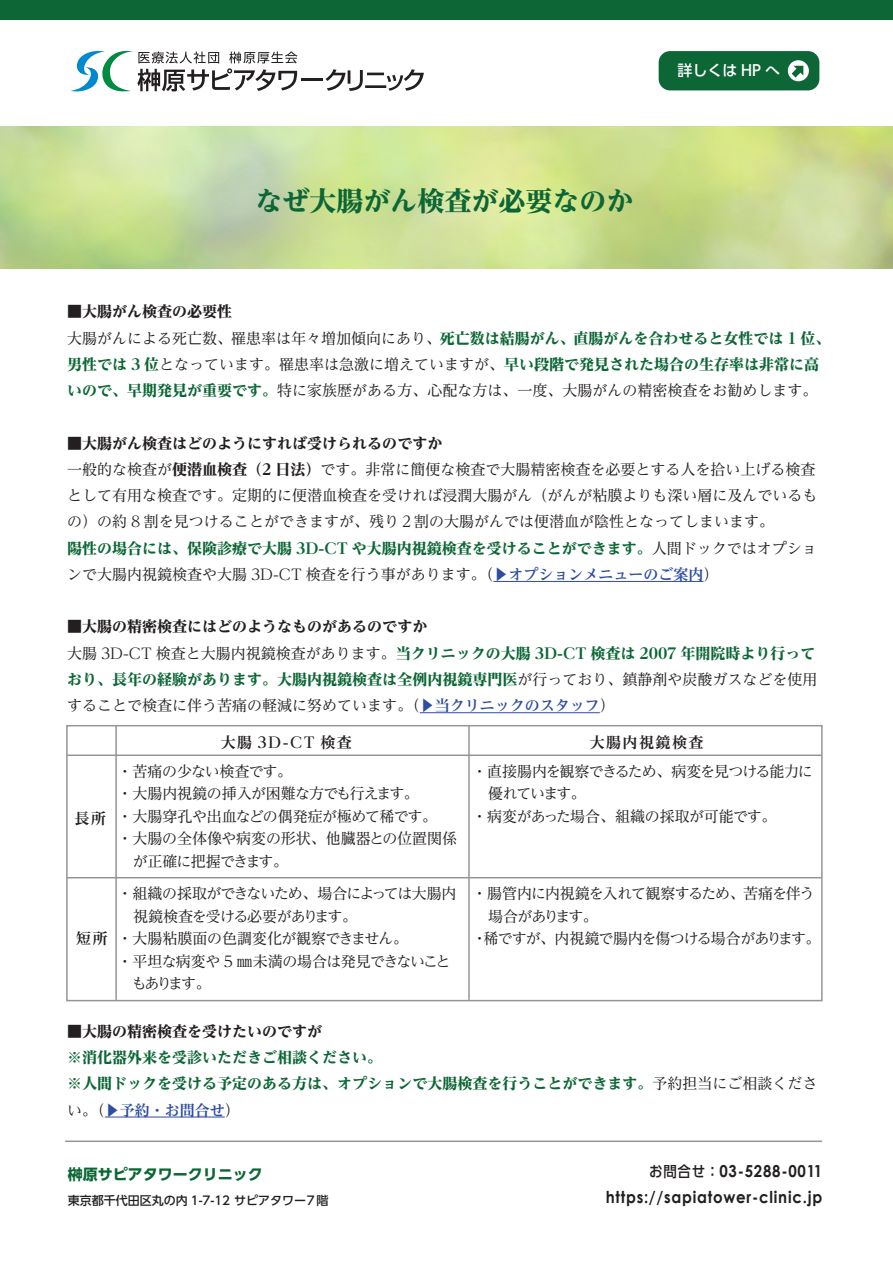
<style>
.page{position:relative;width:893px;height:1263px;background:#fff}
.page>*{position:absolute;margin:0;border:0;box-sizing:border-box;transform-origin:0 0}
.t1{font:800 27px "Reim Pro";color:#0c6635}
.t2{font:700 16.5px "Century Gothic";letter-spacing:.05em;color:#231f20;scale:.91 1}
.t3{font:15px/26.2px "Reim Pro";color:#231f20}
.t4{font:15px/22.5px "Reim Pro";letter-spacing:-.025em;color:#231f20}
.t5{font:800 15px/26.2px "Reim Pro";color:#0c6635}
.t6{font:15px "Reim Pro";letter-spacing:-.065em;color:#231f20}
.t7{font:15px "Reim Pro";letter-spacing:-.07em;color:#231f20}
.t8{font:15px "Reim Pro";letter-spacing:-.045em;color:#231f20}
.t9{font:15px "Reim Pro";letter-spacing:-.03em;color:#231f20}
.t10{font:700 15px "Reim Pro";letter-spacing:.1em;color:#231f20}
.t11{font:800 15px "Reim Pro";color:#231f20}
.t12{font:700 15px "UD Shin Go Pro";color:#0c6635}
.t13{font:15px "Reim Pro";letter-spacing:-.1em;color:#231f20}
.t14{font:500 15px "UD Shin Go Pro";color:#fff}
.t15{font:500 12px "UD Shin Go Pro";color:#231f20}
.s1{font-weight:800}
.s2{font-weight:800;color:#0c6635}
.s3{font-weight:700;color:#2e4da1}
.s4{font-weight:400;color:#231f20}
.s5{font-family:"UD Shin Go Pro";font-weight:500;font-size:14.85px}
</style>
<div class="page">
<div style="left:0;top:0;width:893px;height:20px;background:#0c6635"></div>
<hr style="left:302px;top:78px;width:21px;height:3px;background:#231f20">
<svg style="left:325px;top:69px;width:99px;height:22px"></svg>
<svg style="left:70px;top:50px;width:227px;height:42px"></svg>
<div style="left:659px;top:51px;width:160px;height:39px;background:#0c6635;border-radius:11px"></div>
<svg style="left:788px;top:60px;width:21px;height:21px"></svg>
<svg style="left:792px;top:66px;width:11px;height:12px"></svg>
<hr style="left:65px;top:1140px;width:757px;height:2px;background:#939598">
<div style="left:66px;top:725px;width:757px;height:276px;border:2px solid #939598"></div>
<hr style="left:115px;top:726px;width:2px;height:274px;background:#939598">
<hr style="left:468px;top:726px;width:2px;height:274px;background:#939598">
<hr style="left:67px;top:754px;width:755px;height:2px;background:#939598">
<hr style="left:67px;top:877px;width:755px;height:1px;background:#939598">
<hr style="left:493px;top:581px;width:210px;height:1px;background:#2e4da1">
<hr style="left:420px;top:712px;width:180px;height:1px;background:#2e4da1">
<hr style="left:105px;top:1117px;width:120px;height:1px;background:#2e4da1">
<h1 class="t1" style="left:256px;top:179px;width:379px">なぜ大腸がん検査が必要なのか</h1>
<p class="t14" style="left:677px;top:58px;width:104px">詳しくは HP へ</p>
<p class="t3" style="left:67px;top:298px;width:765px"><span class="s1">■大腸がん検査の必要性<br></span>大腸がんによる死亡数、罹患率は年々増加傾向にあり、<span class="s2">死亡数は結腸がん、直腸がんを合わせると女性では 1 位、男性では 3 位</span>となっています。罹患率は急激に増えていますが、<span class="s2">早い段階で発見された場合の生存率は非常に高いので、早期発見が重要です。</span>特に家族歴がある方、心配な方は、一度、大腸がんの精密検査をお勧めします。</p>
<p class="t3" style="left:67px;top:430px;width:752px"><span class="s1">■大腸がん検査はどのようにすれば受けられるのですか<br></span>一般的な検査が<span class="s1">便潜血検査（2 日法）</span>です。非常に簡便な検査で大腸精密検査を必要とする人を拾い上げる検査として有用な検査です。定期的に便潜血検査を受ければ浸潤大腸がん（がんが粘膜よりも深い層に及んでいるもの）の約 8 割を見つけることができますが、残り２割の大腸がんでは便潜血が陰性となってしまいます。<br><span class="s2">陽性の場合には、保険診療で大腸 3D-CT や大腸内視鏡検査を受けることができます。</span>人間ドックではオプションで大腸内視鏡検査や大腸 3D-CT 検査を行う事があります。（<span class="s3">▶オプションメニューのご案内</span>）</p>
<p class="t3" style="left:67px;top:613px;width:752px"><span class="s1">■大腸の精密検査にはどのようなものがあるのですか<br></span>大腸 3D-CT 検査と大腸内視鏡検査があります。<span class="s2">当クリニックの大腸 3D-CT 検査は 2007 年開院時より行っており、長年の経験があります。大腸内視鏡検査は全例内視鏡専門医</span>が行っており、鎮静剤や炭酸ガスなどを使用することで検査に伴う苦痛の軽減に努めています。（<span class="s3">▶当クリニックのスタッフ</span>）</p>
<p class="t10" style="left:75px;top:806px;width:33px">長所</p>
<p class="t10" style="left:76px;top:926px;width:33px">短所</p>
<p class="t10" style="left:221px;top:730px;width:133px">大腸 3D-CT 検査</p>
<p class="t10" style="left:590px;top:730px;width:115px">大腸内視鏡検査</p>
<p class="t4" style="left:118px;top:760px;width:341px">・苦痛の少ない検査です。<br>・大腸内視鏡の挿入が困難な方でも行えます。<br>・大腸穿孔や出血などの偶発症が極めて稀です。<br>・大腸の全体像や病変の形状、他臓器との位置関係　が正確に把握できます。</p>
<p class="t7" style="left:472px;top:759px;width:342px">・直接腸内を観察できるため、病変を見つける能力に</p>
<p class="t3" style="left:488px;top:780px;width:99px">優れています。</p>
<p class="t9" style="left:472px;top:804px;width:306px">・病変があった場合、組織の採取が可能です。</p>
<p class="t6" style="left:118px;top:881px;width:341px">・組織の採取ができないため、場合によっては大腸内</p>
<p class="t7" style="left:121px;top:903px;width:237px">　視鏡検査を受ける必要があります。</p>
<p class="t3" style="left:118px;top:925px;width:292px">・大腸粘膜面の色調変化が観察できません。</p>
<p class="t8" style="left:118px;top:948px;width:334px">・平坦な病変や 5 ㎜未満の場合は発見できないこと</p>
<p class="t3" style="left:132px;top:970px;width:81px">もあります。</p>
<p class="t6" style="left:472px;top:881px;width:343px">・腸管内に内視鏡を入れて観察するため、苦痛を伴う</p>
<p class="t13" style="left:488px;top:903px;width:111px">場合があります。</p>
<p class="t6" style="left:472px;top:926px;width:350px">・稀ですが、内視鏡で腸内を傷つける場合があります。</p>
<p class="t11" style="left:67px;top:1019px;width:256px">■大腸の精密検査を受けたいのですが</p>
<p class="t5" style="left:67px;top:1044px;width:752px">※消化器外来を受診いただきご相談ください。<br>※人間ドックを受ける予定のある方は、オプションで大腸検査を行うことができます。<span class="s4">予約担当にご相談ください。（</span><span class="s3">▶予約・お問合せ</span><span class="s4">）</span></p>
<p class="t12" style="left:68px;top:1162px;width:196px">榊原サピアタワークリニック</p>
<p class="t15" style="left:68px;top:1190px;width:262px">東京都千代田区丸の内 1-7-12 サピアタワー7階</p>
<p class="t2" style="left:649px;top:1159px;width:192px"><span class="s5">お問合せ：</span>03-5288-0011</p>
<p class="t2" style="left:606px;top:1184px;width:239px">https://sapiatower-clinic.jp</p>
</div>
